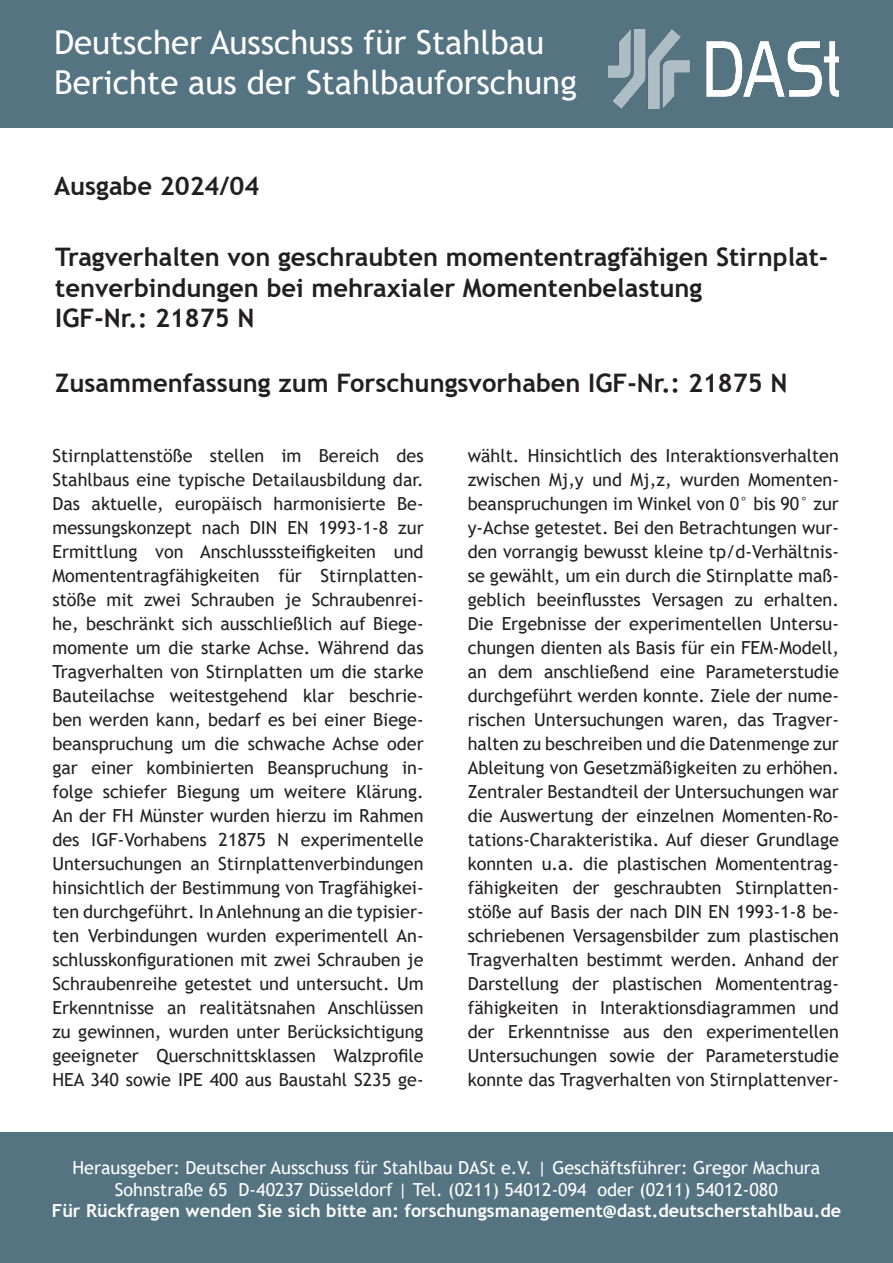
<style>
.page{position:relative;width:893px;height:1263px;background:#fff}
.page>*{position:absolute;margin:0;border:0;box-sizing:border-box;transform-origin:0 0}
.t1{font:33px/39.6px "Trebuchet MS";color:#fff}
.überschrift{font:700 25.5px/30.6px "Trebuchet MS";color:#231f20}
.t2{font:18px/24px "Trebuchet MS";color:#231f20;text-align:justify}
.t3{font:18px/21.6px "Trebuchet MS";color:#fff;text-align:center}
.t4{font:700 18px "Trebuchet MS";color:#fff}
</style>
<div class="page">
<div style="left:0;top:0;width:893px;height:128px;background:#557482"></div>
<div style="left:0;top:1132px;width:893px;height:131px;background:#557482"></div>
<img style="left:608px;top:30px;width:231px;height:78px">
<h1 class="t1" style="left:54px;top:22px;width:524px">Deutscher Ausschuss für Stahlbau<br>Berichte aus der Stahlbauforschung</h1>
<p class="überschrift" style="left:54px;top:170px;width:207px">Ausgabe 2024/04</p>
<p class="überschrift" style="left:55px;top:242px;width:774px">Tragverhalten von geschraubten momententragfähigen Stirnplat&shy;tenverbindungen bei mehraxialer Momentenbelastung<br>IGF-Nr.: 21875 N</p>
<p class="überschrift" style="left:55px;top:368px;width:734px">Zusammenfassung zum Forschungsvorhaben IGF-Nr.: 21875 N</p>
<p class="t2" style="left:52px;top:443px;width:373px">Stirnplattenstöße stellen im Bereich des Stahlbaus eine typische Detailausbildung dar.<br>Das aktuelle, europäisch harmonisierte Be&shy;messungskonzept nach DIN EN 1993-1-8 zur Ermittlung von Anschlusssteifigkeiten und Momententragfähigkeiten für Stirnplatten&shy;stöße mit zwei Schrauben je Schraubenrei&shy;he, beschränkt sich ausschließlich auf Biege&shy;momente um die starke Achse. Während das Tragverhalten von Stirnplatten um die starke Bauteilachse weitestgehend klar beschrie&shy;ben werden kann, bedarf es bei einer Biege&shy;beanspruchung um die schwache Achse oder gar einer kombinierten Beanspruchung in&shy;folge schiefer Biegung um weitere Klärung.</p>
<p class="t2" style="left:52px;top:803px;width:373px">An der FH Münster wurden hierzu im Rahmen des IGF-Vorhabens 21875 N experimentelle Untersuchungen an Stirnplattenverbindungen hinsichtlich der Bestimmung von Tragfähigkei&shy;ten durchgeführt. In Anlehnung an die typisier&shy;ten Verbindungen wurden experimentell An&shy;schlusskonfigurationen mit zwei Schrauben je Schraubenreihe getestet und untersucht. Um Erkenntnisse an realitätsnahen Anschlüssen zu gewinnen, wurden unter Berücksichtigung geeigneter Querschnittsklassen Walzprofile HEA 340 sowie IPE 400 aus Baustahl S235 ge-</p>
<p class="t2" style="left:468px;top:443px;width:373px">wählt. Hinsichtlich des Interaktionsverhalten zwischen Mj,y und Mj,z, wurden Momenten&shy;beanspruchungen im Winkel von 0° bis 90° zur y-Achse getestet. Bei den Betrachtungen wur&shy;den vorrangig bewusst kleine tp/d-Verhältnis&shy;se gewählt, um ein durch die Stirnplatte maß&shy;geblich beeinflusstes Versagen zu erhalten.</p>
<p class="t2" style="left:468px;top:611px;width:373px">Die Ergebnisse der experimentellen Untersu&shy;chungen dienten als Basis für ein FEM-Modell, an dem anschließend eine Parameterstudie durchgeführt werden konnte. Ziele der nume&shy;rischen Untersuchungen waren, das Tragver&shy;halten zu beschreiben und die Datenmenge zur Ableitung von Gesetzmäßigkeiten zu erhöhen.<br>Zentraler Bestandteil der Untersuchungen war die Auswertung der einzelnen Momenten-Ro&shy;tations-Charakteristika. Auf dieser Grundlage konnten u.a. die plastischen Momententrag&shy;fähigkeiten der geschraubten Stirnplatten&shy;stöße auf Basis der nach DIN EN 1993-1-8 be&shy;schriebenen Versagensbilder zum plastischen Tragverhalten bestimmt werden. Anhand der Darstellung der plastischen Momententrag&shy;fähigkeiten in Interaktionsdiagrammen und der Erkenntnisse aus den experimentellen Untersuchungen sowie der Parameterstudie konnte das Tragverhalten von Stirnplattenver-</p>
<p class="t3" style="left:73px;top:1156px;width:749px">Herausgeber: Deutscher Ausschuss für Stahlbau DASt e.V. | Geschäftsführer: Gregor Machura<br>Sohnstraße 65 D-40237 Düsseldorf | Tel. (0211) 54012-094 oder (0211) 54012-080</p>
<p class="t4" style="left:52px;top:1199px;width:791px">Für Rückfragen wenden Sie sich bitte an: forschungsmanagement@dast.deutscherstahlbau.de</p>
</div>
